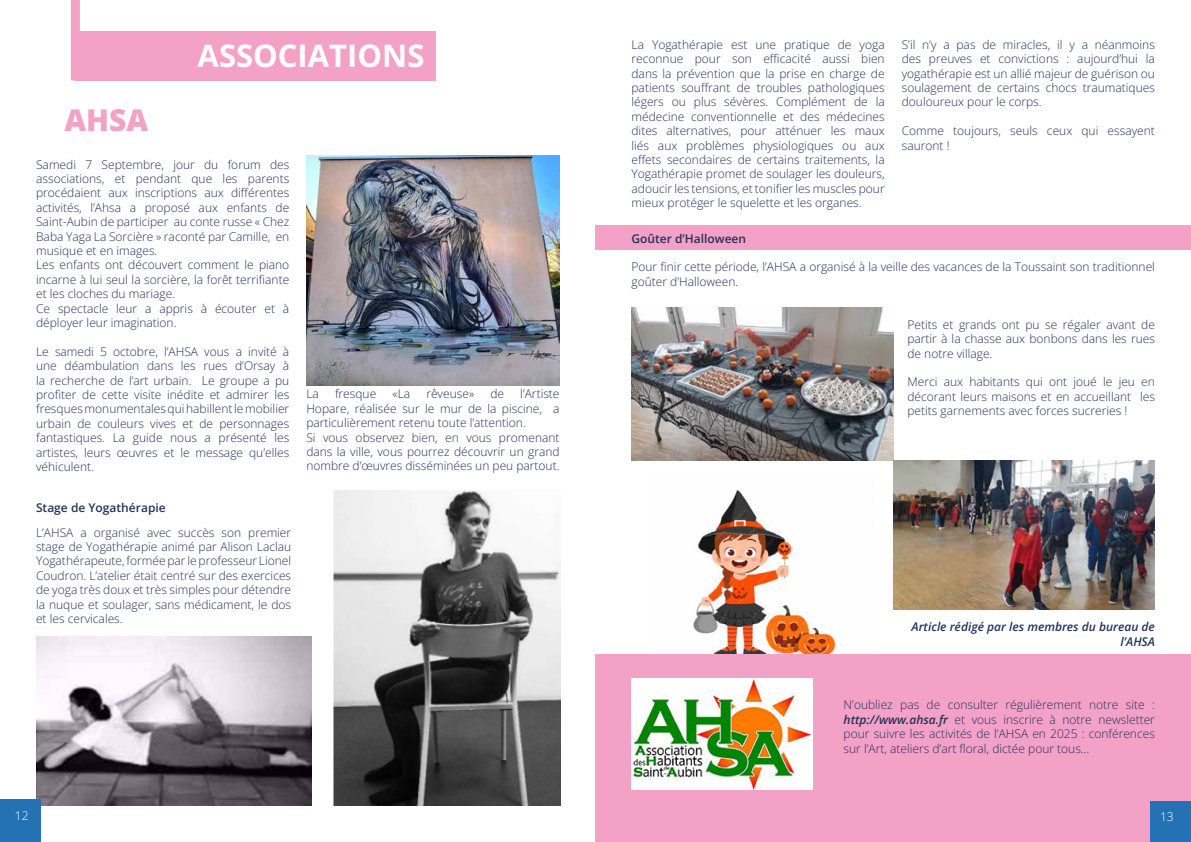
<style>
.page{position:relative;width:1191px;height:842px;background:#fff}
.page>*{position:absolute;margin:0;border:0;box-sizing:border-box;transform-origin:0 0}
.t1{font:700 31px "Open Sans";color:#fff}
.t2{font:800 30px "Open Sans";color:#f3a1c6}
.t3{font:300 12px/14.4px "Open Sans";color:#243159;text-align:justify}
.t4{font:italic 600 12px/14.4px "Open Sans";color:#243159;text-align:right}
.t5{font:600 12px "Open Sans";color:#243159}
.t6{font:300 12px "Open Sans";color:#fff}
.s1{font-weight:600;font-style:italic}
</style>
<div class="page">
<div style="left:595px;top:225px;width:596px;height:25px;background:#f3a1c6"></div>
<img style="left:693px;top:490px;width:146px;height:164px">
<div style="left:595px;top:654px;width:596px;height:188px;background:#f3a1c6"></div>
<img style="left:36px;top:637px;width:276px;height:169px">
<div style="left:0;top:800px;width:40px;height:42px;background:#2472b3"></div>
<div style="left:75px;top:31px;width:361px;height:49px;background:#f3a1c6"></div>
<div style="left:71px;top:0;width:9px;height:80px;background:#f3a1c6"></div>
<div style="left:1151px;top:801px;width:40px;height:41px;background:#2472b3"></div>
<img style="left:306px;top:156px;width:253px;height:230px">
<img style="left:333px;top:491px;width:227px;height:315px">
<img style="left:631px;top:308px;width:262px;height:153px">
<img style="left:893px;top:461px;width:262px;height:148px">
<img style="left:631px;top:679px;width:181px;height:110px">
<h1 class="t1" style="left:198px;top:34px;width:228px">ASSOCIATIONS</h1>
<h2 class="t2" style="left:64px;top:100px;width:85px">AHSA</h2>
<p class="t3" style="left:36px;top:157px;width:255px;text-align:left">Samedi 7 Septembre, jour du forum des associations, et pendant que les parents procédaient aux inscriptions aux différentes activités, l’Ahsa a proposé aux enfants de Saint-Aubin de participer au conte russe « Chez Baba Yaga La Sorcière » raconté par Camille, en musique et en images.<br>Les enfants ont découvert comment le piano incarne à lui seul la sorcière, la forêt terrifiante et les cloches du mariage.<br>Ce spectacle leur a appris à écouter et à déployer leur imagination.</p>
<p class="t3" style="left:36px;top:344px;width:255px">Le samedi 5 octobre, l’AHSA vous a invité à une déambulation dans les rues d’Orsay à la recherche de l’art urbain. Le groupe a pu profiter de cette visite inédite et admirer les fresques monumentales qui habillent le mobilier urbain de couleurs vives et de personnages fantastiques. La guide nous a présenté les artistes, leurs œuvres et le message qu’elles véhiculent.</p>
<p class="t5" style="left:36px;top:499px;width:131px">Stage de Yogathérapie</p>
<p class="t3" style="left:36px;top:525px;width:257px">L’AHSA a organisé avec succès son premier stage de Yogathérapie animé par Alison Laclau Yogathérapeute, formée par le professeur Lionel Coudron. L’atelier était centré sur des exercices de yoga très doux et très simples pour détendre la nuque et soulager, sans médicament, le dos et les cervicales.</p>
<p class="t3" style="left:306px;top:387px;width:14px">La</p>
<p class="t3" style="left:335px;top:387px;width:43px">fresque</p>
<p class="t3" style="left:392px;top:387px;width:19px">«La</p>
<p class="t3" style="left:426px;top:387px;width:49px">rêveuse»</p>
<p class="t3" style="left:490px;top:387px;width:15px">de</p>
<p class="t3" style="left:306px;top:387px;width:255px;text-align:left;text-indent:214px">l’Artiste Hopare, réalisée sur le mur de la piscine, a particulièrement retenu toute l’attention.<br>Si vous observez bien, en vous promenant dans la ville, vous pourrez découvrir un grand nombre d’œuvres disséminées un peu partout.</p>
<p class="t6" style="left:15px;top:807px;width:15px">12</p>
<p class="t3" style="left:631px;top:37px;width:255px">La Yogathérapie est une pratique de yoga reconnue pour son efficacité aussi bien dans la prévention que la prise en charge de patients souffrant de troubles pathologiques légers ou plus sévères. Complément de la médecine conventionnelle et des médecines dites alternatives, pour atténuer les maux liés aux problèmes physiologiques ou aux effets secondaires de certains traitements, la Yogathérapie promet de soulager les douleurs, adoucir les tensions, et tonifier les muscles pour mieux protéger le squelette et les organes.</p>
<p class="t3" style="left:901px;top:37px;width:255px">S’il n’y a pas de miracles, il y a néanmoins des preuves et convictions : aujourd’hui la yogathérapie est un allié majeur de guérison ou soulagement de certains chocs traumatiques douloureux pour le corps.</p>
<p class="t3" style="left:901px;top:123px;width:255px">Comme toujours, seuls ceux qui essayent sauront !</p>
<p class="t5" style="left:631px;top:230px;width:116px">Goûter d’Halloween</p>
<p class="t3" style="left:631px;top:259px;width:525px">Pour finir cette période, l’AHSA a organisé à la veille des vacances de la Toussaint son traditionnel goûter d’Halloween.</p>
<p class="t3" style="left:907px;top:317px;width:249px">Petits et grands ont pu se régaler avant de partir à la chasse aux bonbons dans les rues de notre village.</p>
<p class="t3" style="left:907px;top:374px;width:249px">Merci aux habitants qui ont joué le jeu en décorant leurs maisons et en accueillant les petits garnements avec forces sucreries !</p>
<p class="t4" style="left:911px;top:619px;width:245px">Article rédigé par les membres du bureau de l’AHSA</p>
<p class="t3" style="left:843px;top:697px;width:313px">N’oubliez pas de consulter régulièrement notre site : <span class="s1">http://www.ahsa.fr</span> et vous inscrire à notre newsletter pour suivre les activités de l’AHSA en 2025 : conférences sur l’Art, ateliers d’art floral, dictée pour tous…</p>
<p class="t6" style="left:1160px;top:808px;width:15px">13</p>
</div>
